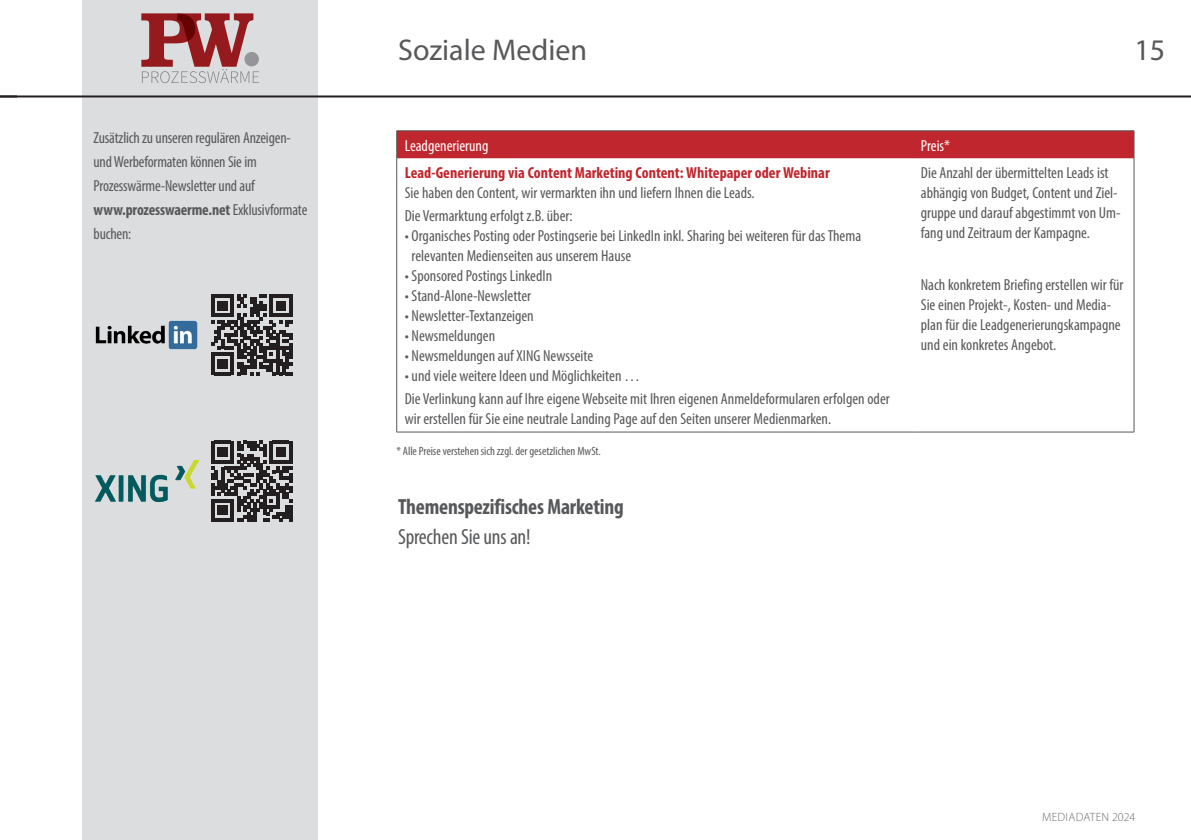
<style>
.page{position:relative;width:1191px;height:840px;background:#fff}
.page>*{position:absolute;margin:0;border:0;box-sizing:border-box;transform-origin:0 0}
.t1{font:30px "Myriad Pro";color:#57585a}
.t2{font:700 condensed 22px "Myriad Pro";letter-spacing:-.01em;color:#57585a}
.t3{font:condensed 22px "Myriad Pro";letter-spacing:-.01em;color:#57585a}
.t4{font:condensed 16px/20px "Myriad Pro";color:#57585a}
.t5{font:700 condensed 16px "Myriad Pro";color:#c0262d}
.t6{font:condensed 16px "Myriad Pro";color:#fff}
.t7{font:condensed 12px "Myriad Pro";color:#57585a}
.t8{font:300 12px "Myriad Pro";letter-spacing:.02em;color:#6c6d70}
.s1{font-weight:700}
</style>
<div class="page">
<div style="left:82px;top:0;width:236px;height:839px;background:#dcdddf"></div>
<hr style="left:0;top:95px;width:1191px;height:2px;background:#231f20">
<svg style="left:141px;top:13px;width:118px;height:70px"></svg>
<div style="left:244px;top:52px;width:15px;height:14px;background:#939598;border-radius:50%"></div>
<img style="left:95px;top:460px;width:103px;height:41px">
<img style="left:95px;top:320px;width:102px;height:30px">
<svg style="left:211px;top:294px;width:81px;height:81px"></svg>
<svg style="left:211px;top:440px;width:81px;height:81px"></svg>
<hr style="left:396px;top:130px;width:517px;height:1px;background:#57585a">
<hr style="left:913px;top:130px;width:221px;height:1px;background:#57585a">
<svg style="left:396px;top:131px;width:738px;height:28px;background:#c02c33"></svg>
<hr style="left:396px;top:159px;width:1px;height:272px;background:#57585a">
<hr style="left:1133px;top:159px;width:1px;height:272px;background:#57585a">
<hr style="left:396px;top:431px;width:517px;height:1px;background:#57585a">
<hr style="left:913px;top:431px;width:221px;height:1px;background:#57585a">
<p class="t4" style="left:94px;top:125px;width:215px;line-height:24px">Zusätzlich zu unseren regulären Anzeigen&shy;und Werbeformaten können Sie im<br>Prozesswärme-Newsletter und auf <span class="s1">www.prozesswaerme.net</span> Exklusivformate buchen:</p>
<h1 class="t1" style="left:398px;top:31px;width:190px">Soziale Medien</h1>
<h1 class="t1" style="left:1134px;top:31px;width:32px">15</h1>
<p class="t6" style="left:405px;top:136px;width:85px">Leadgenerierung</p>
<p class="t6" style="left:921px;top:136px;width:31px">Preis*</p>
<p class="t5" style="left:405px;top:163px;width:426px">Lead-Generierung via Content Marketing Content: Whitepaper oder Webinar</p>
<p class="t4" style="left:405px;top:181px;width:351px;line-height:22.8px">Sie haben den Content, wir vermarkten ihn und liefern Ihnen die Leads.<br>Die Vermarktung erfolgt z.B. über:</p>
<p class="t4" style="left:411px;top:225px;width:451px;text-indent:-7px">• Organisches Posting oder Postingserie bei LinkedIn inkl. Sharing bei weiteren für das Thema relevanten Medienseiten aus unserem Hause</p>
<p class="t4" style="left:405px;top:265px;width:149px">• Sponsored Postings LinkedIn</p>
<p class="t4" style="left:405px;top:285px;width:128px">• Stand-Alone-Newsletter</p>
<p class="t4" style="left:405px;top:305px;width:131px">• Newsletter-Textanzeigen</p>
<p class="t4" style="left:405px;top:325px;width:92px">• Newsmeldungen</p>
<p class="t4" style="left:405px;top:345px;width:190px">• Newsmeldungen auf XING Newsseite</p>
<p class="t4" style="left:405px;top:364px;width:486px;line-height:22.8px">• und viele weitere Ideen und Möglichkeiten …<br>Die Verlinkung kann auf Ihre eigene Webseite mit Ihren eigenen Anmeldeformularen erfolgen oder</p>
<p class="t4" style="left:405px;top:408px;width:428px">wir erstellen für Sie eine neutrale Landing Page auf den Seiten unserer Medienmarken.</p>
<p class="t4" style="left:921px;top:162px;width:201px">Die Anzahl der übermittelten Leads ist abhängig von Budget, Content und Ziel&shy;gruppe und darauf abgestimmt von Um&shy;fang und Zeitraum der Kampagne.</p>
<p class="t4" style="left:921px;top:274px;width:204px">Nach konkretem Briefing erstellen wir für Sie einen Projekt-, Kosten- und Media&shy;plan für die Leadgenerierungskampagne und ein konkretes Angebot.</p>
<p class="t7" style="left:396px;top:444px;width:206px">* Alle Preise verstehen sich zzgl. der gesetzlichen MwSt.</p>
<h2 class="t2" style="left:398px;top:493px;width:227px">Themenspezifisches Marketing</h2>
<h2 class="t3" style="left:398px;top:522px;width:134px">Sprechen Sie uns an!</h2>
<p class="t8" style="left:1042px;top:808px;width:95px">MEDIADATEN 2024</p>
</div>
